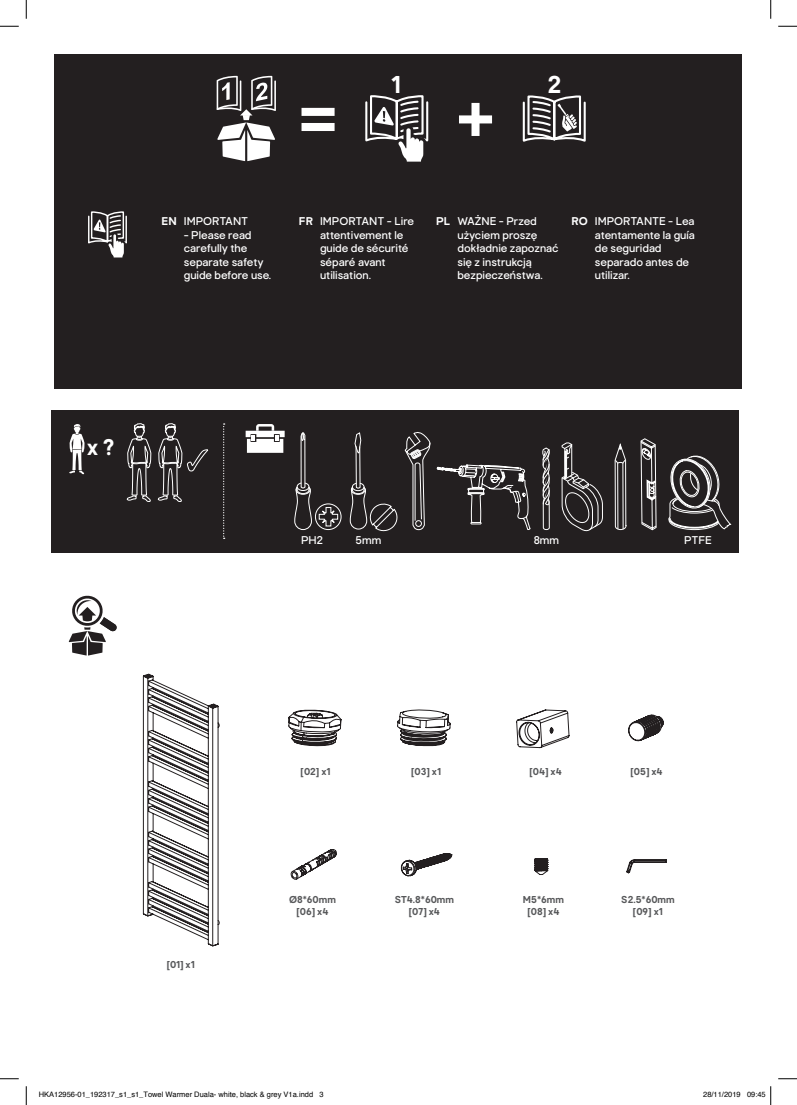
<style>
.page{position:relative;width:797px;height:1105px;background:#fff}
.page>*{position:absolute;margin:0;border:0;box-sizing:border-box;transform-origin:0 0}
.t1{font:700 24.38px "Good Home";color:#fff}
.t2{font:700 22.62px "Good Home";color:#fff}
.t3{font:11.25px/13.5px "Good Home";color:#fff}
.t4{font:700 10px/12px "Good Home";color:#57585a;text-align:center}
.t5{font:7.5px "Helvetica";color:#000}
.s1{font-weight:700}
</style>
<div class="page">
<svg style="left:143px;top:673px;width:76px;height:274px"></svg>
<svg style="left:288px;top:709px;width:54px;height:38px"></svg>
<svg style="left:290px;top:849px;width:47px;height:31px"></svg>
<svg style="left:69px;top:595px;width:48px;height:60px"></svg>
<div style="left:52px;top:410px;width:687px;height:142px;background:#231f20"></div>
<svg style="left:246px;top:424px;width:39px;height:29px"></svg>
<svg style="left:69px;top:424px;width:15px;height:50px"></svg>
<svg style="left:127px;top:423px;width:24px;height:79px"></svg>
<svg style="left:158px;top:423px;width:50px;height:79px"></svg>
<div style="left:55px;top:55px;width:687px;height:334px;background:#231f20"></div>
<svg style="left:88px;top:211px;width:39px;height:47px"></svg>
<svg style="left:365px;top:95px;width:64px;height:67px"></svg>
<svg style="left:522px;top:95px;width:64px;height:47px"></svg>
<svg style="left:301px;top:108px;width:33px;height:23px"></svg>
<svg style="left:459px;top:103px;width:33px;height:33px"></svg>
<svg style="left:223px;top:423px;width:2px;height:116px"></svg>
<div style="left:315px;top:504px;width:26px;height:26px;border:1px solid #fff;border-radius:50%"></div>
<svg style="left:294px;top:432px;width:18px;height:98px"></svg>
<svg style="left:318px;top:507px;width:20px;height:20px"></svg>
<svg style="left:349px;top:432px;width:254px;height:445px"></svg>
<svg style="left:614px;top:438px;width:118px;height:435px"></svg>
<svg style="left:216px;top:76px;width:60px;height:85px"></svg>
<svg style="left:0;top:25px;width:19px;height:2px"></svg>
<svg style="left:778px;top:25px;width:19px;height:2px"></svg>
<svg style="left:0;top:1078px;width:19px;height:1px"></svg>
<svg style="left:778px;top:1078px;width:19px;height:1px"></svg>
<svg style="left:25px;top:0;width:2px;height:19px"></svg>
<svg style="left:25px;top:1086px;width:2px;height:19px"></svg>
<svg style="left:770px;top:0;width:1px;height:19px"></svg>
<svg style="left:770px;top:1086px;width:1px;height:19px"></svg>
<h1 class="t1" style="left:391px;top:70px;width:11px">1</h1>
<h1 class="t1" style="left:547px;top:70px;width:16px">2</h1>
<p class="t3" style="left:161px;top:215px;width:88px"><span class="s1">EN</span> IMPORTANT</p>
<p class="t3" style="left:184px;top:228px;width:89px">- Please read carefully the separate safety guide before use.</p>
<p class="t3" style="left:320px;top:215px;width:96px;text-indent:-21px"><span class="s1">FR</span> IMPORTANT - Lire attentivement le guide de sécurité séparé avant utilisation.</p>
<p class="t3" style="left:457px;top:215px;width:103px;text-indent:-21px"><span class="s1">PL</span> WAŻNE - Przed użyciem proszę dokładnie zapoznać się z instrukcją bezpieczeństwa.</p>
<p class="t3" style="left:595px;top:215px;width:101px;text-indent:-23px"><span class="s1">RO</span> IMPORTANTE - Lea atentamente la guía de seguridad separado antes de utilizar.</p>
<h2 class="t2" style="left:87px;top:434px;width:29px">x ?</h2>
<p class="t3" style="left:301px;top:533px;width:24px">PH2</p>
<p class="t3" style="left:355px;top:534px;width:27px">5mm</p>
<p class="t3" style="left:533px;top:534px;width:27px">8mm</p>
<p class="t3" style="left:684px;top:533px;width:29px">PTFE</p>
<p class="t4" style="left:167px;top:959px;width:30px">[01] x1</p>
<p class="t4" style="left:300px;top:765px;width:31px">[02] x1</p>
<p class="t4" style="left:411px;top:765px;width:32px">[03] x1</p>
<p class="t4" style="left:529px;top:765px;width:34px">[04] x4</p>
<p class="t4" style="left:630px;top:765px;width:34px">[05] x4</p>
<p class="t4" style="left:289px;top:894px;width:48px">Ø8*60mm [06] x4</p>
<p class="t4" style="left:395px;top:894px;width:61px">ST4.8*60mm [07] x4</p>
<p class="t4" style="left:523px;top:894px;width:43px">M5*6mm [08] x4</p>
<p class="t4" style="left:621px;top:894px;width:55px">S2.5*60mm [09] x1</p>
<p class="t5" style="left:39px;top:1089px;width:286px">HKA12956-01_192317_s1_s1_Towel Warmer Duala- white, black &amp; grey V1a.indd 3</p>
<p class="t5" style="left:703px;top:1089px;width:64px">28/11/2019 09:45</p>
</div>
